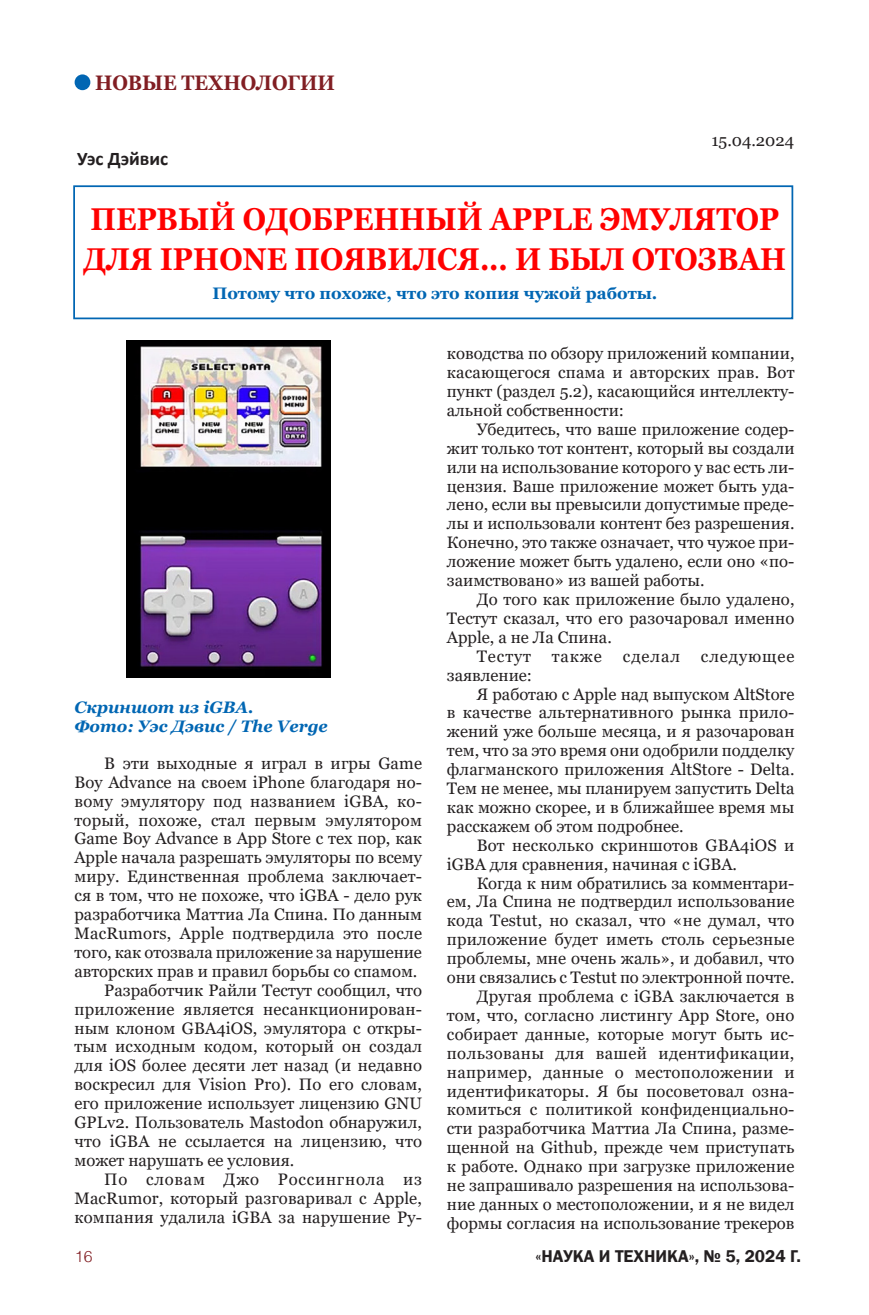
<style>
.page{position:relative;width:869px;height:1315px;background:#fff}
.page>*{position:absolute;margin:0;border:0;box-sizing:border-box;transform-origin:0 0}
.заголовок_мой{font:700 31.5px/40.2px "Georgia";color:#f00;scale:.9 1}
.Рубрика{font:700 21px "Georgia";color:#811e23;scale:.9 1}
.текст_мой{font:700 19.25px "Calibri";color:#231f20}
.t1{font:600 17.5px "Franklin Gothic";color:#231f20}
.текст_мой-2{font:16.62px/18.9px "Georgia";color:#231f20;text-align:justify}
.подзаголовок_мой{font:700 16.62px "Georgia";color:#0166b3}
.подпись_под_фото{font:italic 700 16.62px/18.9px "Georgia";color:#0166b3}
.автор_мой{font:16.62px "Georgia";color:#231f20}
.текст_мой-3{font:16.62px "Georgia";letter-spacing:.055em;color:#231f20}
.t2{font:300 15.75px "Helios";color:#811e23}
</style>
<div class="page">
<div style="left:75px;top:74px;width:15px;height:16px;background:#0166b3;border-radius:50%"></div>
<div style="left:73px;top:185px;width:719px;height:134px;border:2px solid #0166b3"></div>
<img style="left:126px;top:341px;width:204px;height:336px">
<p class="Рубрика" style="left:95px;top:70px;width:268px">НОВЫЕ ТЕХНОЛОГИИ</p>
<p class="текст_мой" style="left:77px;top:145px;width:93px">Уэс Дэйвис</p>
<p class="автор_мой" style="left:711px;top:130px;width:84px">15.04.2024</p>
<p class="заголовок_мой" style="left:84px;top:199px;width:781px">ПЕРВЫЙ ОДОБРЕННЫЙ APPLE ЭМУЛЯТОР<br>ДЛЯ IPHONE ПОЯВИЛСЯ... И БЫЛ ОТОЗВАН</p>
<p class="подзаголовок_мой" style="left:212px;top:282px;width:446px">Потому что похоже, что это копия чужой работы.</p>
<p class="подпись_под_фото" style="left:74px;top:697px;width:254px">Скриншот из iGBA.<br>Фото: Уэс Дэвис / The Verge</p>
<p class="текст_мой-2" style="left:74px;top:754px;width:349px;text-indent:30px">В эти выходные я играл в игры Game Boy Advance на своем iPhone благодаря но&shy;вому эмулятору под названием iGBA, ко&shy;торый, похоже, стал первым эмулятором Game Boy Advance в App Store с тех пор, как Apple начала разрешать эмуляторы по всему миру. Единственная проблема заключает&shy;ся в том, что не похоже, что iGBA - дело рук разработчика Маттиа Ла Спина. По данным MacRumors, Apple подтвердила это после того, как отозвала приложение за нарушение авторских прав и правил борьбы со спамом.</p>
<p class="текст_мой-2" style="left:74px;top:981px;width:349px;text-indent:30px">Разработчик Райли Тестут сообщил, что приложение является несанкционирован&shy;ным клоном GBA4iOS, эмулятора с откры&shy;тым исходным кодом, который он создал для iOS более десяти лет назад (и недавно воскресил для Vision Pro). По его словам, его приложение использует лицензию GNU GPLv2. Пользователь Mastodon обнаружил, что iGBA не ссылается на лицензию, что может нарушать ее условия.</p>
<p class="текст_мой-2" style="left:74px;top:1170px;width:349px;text-indent:30px">По словам Джо Россингнола из MacRumor, который разговаривал с Apple, компания удалила iGBA за нарушение Ру-</p>
<p class="текст_мой-2" style="left:446px;top:344px;width:349px">ководства по обзору приложений компании, касающегося спама и авторских прав. Вот пункт (раздел 5.2), касающийся интеллекту&shy;альной собственности:</p>
<p class="текст_мой-2" style="left:446px;top:420px;width:349px;text-indent:30px">Убедитесь, что ваше приложение содер&shy;жит только тот контент, который вы создали или на использование которого у вас есть ли&shy;цензия. Ваше приложение может быть уда&shy;лено, если вы превысили допустимые преде&shy;лы и использовали контент без разрешения.<br>Конечно, это также означает, что чужое при&shy;ложение может быть удалено, если оно «по&shy;заимствовано» из вашей работы.</p>
<p class="текст_мой-2" style="left:446px;top:590px;width:349px;text-indent:30px">До того как приложение было удалено, Тестут сказал, что его разочаровал именно Apple, а не Ла Спина.</p>
<p class="текст_мой-2" style="left:476px;top:647px;width:56px">Тестут</p>
<p class="текст_мой-2" style="left:551px;top:647px;width:52px">также</p>
<p class="текст_мой-2" style="left:622px;top:647px;width:59px">сделал</p>
<p class="текст_мой-3" style="left:700px;top:646px;width:95px">следующее</p>
<p class="текст_мой-2" style="left:446px;top:666px;width:87px">заявление:</p>
<p class="текст_мой-2" style="left:446px;top:684px;width:349px;text-indent:30px">Я работаю с Apple над выпуском AltStore в качестве альтернативного рынка прило&shy;жений уже больше месяца, и я разочарован тем, что за это время они одобрили подделку флагманского приложения AltStore - Delta.<br>Тем не менее, мы планируем запустить Delta как можно скорее, и в ближайшее время мы расскажем об этом подробнее.</p>
<p class="текст_мой-2" style="left:446px;top:836px;width:349px;text-indent:30px">Вот несколько скриншотов GBA4iOS и iGBA для сравнения, начиная с iGBA.</p>
<p class="текст_мой-2" style="left:446px;top:873px;width:349px;text-indent:30px">Когда к ним обратились за комментари&shy;ем, Ла Спина не подтвердил использование кода Testut, но сказал, что «не думал, что приложение будет иметь столь серьезные проблемы, мне очень жаль», и добавил, что они связались с Testut по электронной почте.</p>
<p class="текст_мой-2" style="left:446px;top:987px;width:349px;text-indent:30px">Другая проблема с iGBA заключается в том, что, согласно листингу App Store, оно собирает данные, которые могут быть ис&shy;пользованы для вашей идентификации, например, данные о местоположении и идентификаторы. Я бы посоветовал озна&shy;комиться с политикой конфиденциально&shy;сти разработчика Маттиа Ла Спина, разме&shy;щенной на Github, прежде чем приступать к работе. Однако при загрузке приложение не запрашивало разрешения на использова&shy;ние данных о местоположении, и я не видел формы согласия на использование трекеров</p>
<p class="t2" style="left:75px;top:1247px;width:19px">16</p>
<p class="t1" style="left:535px;top:1244px;width:267px">«НАУКА И ТЕХНИКА», № 5, 2024 Г.</p>
</div>
